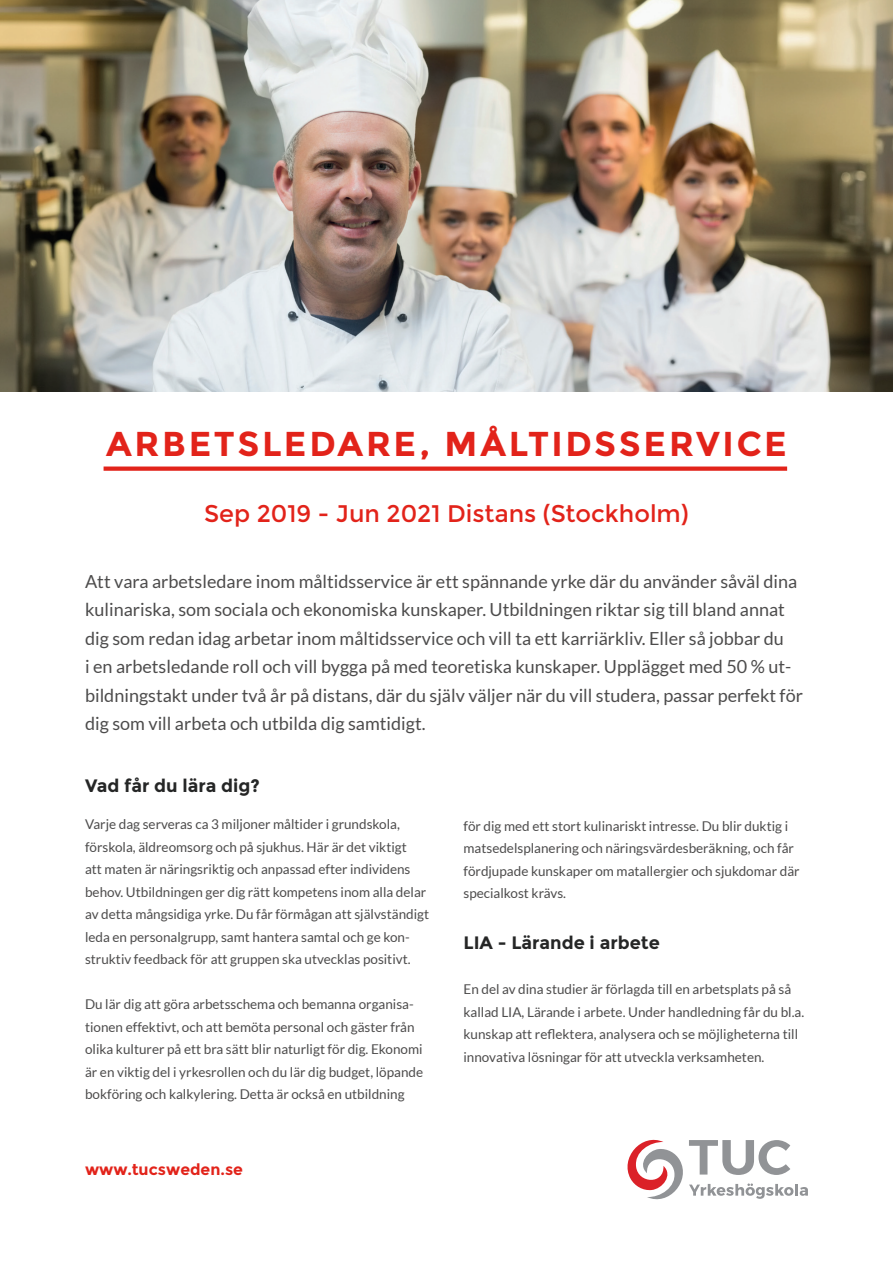
<style>
.page{position:relative;width:893px;height:1263px;background:#fff}
.page>*{position:absolute;margin:0;border:0;box-sizing:border-box;transform-origin:0 0}
.t1{font:700 34.5px "Montserrat";letter-spacing:.075em;color:#e2231a}
.t2{font:24px "Montserrat";color:#e2231a}
.t3{font:18px/28.5px "Lato";color:#4d4c4c}
.t4{font:700 18px "Montserrat";color:#252626}
.t5{font:700 15.75px "Montserrat";color:#e2231a}
.t6{font:13.5px/22.5px "Lato";color:#4d4c4c}
</style>
<div class="page">
<img style="left:0;top:0;width:893px;height:392px">
<svg style="left:627px;top:1140px;width:181px;height:59px"></svg>
<div style="left:104px;top:466px;width:683px;height:5px;background:#e2231a"></div>
<p class="t1" style="left:106px;top:423px;width:682px">ARBETSLEDARE, MÅLTIDSSERVICE</p>
<p class="t2" style="left:204px;top:499px;width:486px">Sep 2019 - Jun 2021 Distans (Stockholm)</p>
<p class="t3" style="left:85px;top:567px;width:719px">Att vara arbetsledare inom måltidsservice är ett spännande yrke där du använder såväl dina kulinariska, som sociala och ekonomiska kunskaper. Utbildningen riktar sig till bland annat dig som redan idag arbetar inom måltidsservice och vill ta ett karriärkliv. Eller så jobbar du<br>i en arbetsledande roll och vill bygga på med teoretiska kunskaper. Upplägget med 50 % ut&shy;bildningstakt under två år på distans, där du själv väljer när du vill studera, passar perfekt för dig som vill arbeta och utbilda dig samtidigt.</p>
<p class="t4" style="left:85px;top:774px;width:176px">Vad får du lära dig?</p>
<p class="t6" style="left:85px;top:813px;width:346px">Varje dag serveras ca 3 miljoner måltider i grundskola, förskola, äldreomsorg och på sjukhus. Här är det viktigt<br>att maten är näringsriktig och anpassad efter individens behov. Utbildningen ger dig rätt kompetens inom alla delar av detta mångsidiga yrke. Du får förmågan att självständigt leda en personalgrupp, samt hantera samtal och ge kon&shy;struktiv feedback för att gruppen ska utvecklas positivt.</p>
<p class="t6" style="left:85px;top:993px;width:340px">Du lär dig att göra arbetsschema och bemanna organisa&shy;tionen effektivt, och att bemöta personal och gäster från olika kulturer på ett bra sätt blir naturligt för dig. Ekonomi är en viktig del i yrkesrollen och du lär dig budget, löpande bokföring och kalkylering. Detta är också en utbildning</p>
<p class="t5" style="left:85px;top:1160px;width:159px">www.tucsweden.se</p>
<p class="t6" style="left:463px;top:814px;width:338px">för dig med ett stort kulinariskt intresse. Du blir duktig i matsedelsplanering och näringsvärdesberäkning, och får fördjupade kunskaper om matallergier och sjukdomar där specialkost krävs.</p>
<p class="t4" style="left:463px;top:932px;width:198px">LIA - Lärande i arbete</p>
<p class="t6" style="left:463px;top:978px;width:342px">En del av dina studier är förlagda till en arbetsplats på så kallad LIA, Lärande i arbete. Under handledning får du bl.a. kunskap att reflektera, analysera och se möjligheterna till innovativa lösningar för att utveckla verksamheten.</p>
</div>
